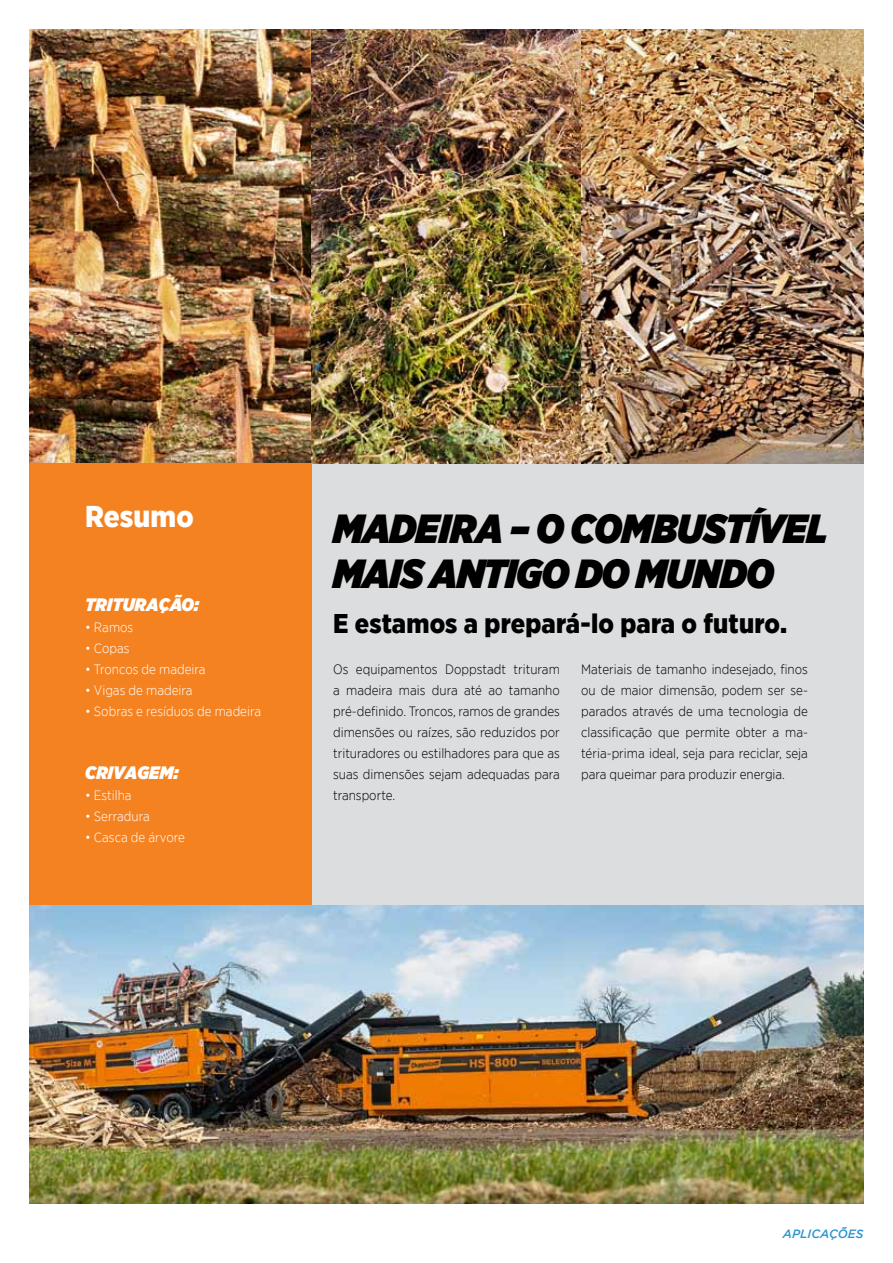
<style>
.page{position:relative;width:893px;height:1263px;background:#fff}
.page>*{position:absolute;margin:0;border:0;box-sizing:border-box;transform-origin:0 0}
.t1{font:italic 900 40.5px "Gotham Narrow";letter-spacing:-.02em;color:#000}
.t2{font:900 30px "Gotham Narrow";letter-spacing:.005em;color:#fff}
.t3{font:900 27px "Gotham Narrow";letter-spacing:.005em;color:#000}
.t4{font:italic 900 18px "Gotham Narrow";letter-spacing:.01em;color:#fff}
.t5{font:300 13.5px/21px "Gotham Narrow";color:#000;text-align:justify}
.t6{font:300 13.5px "Gotham Narrow";color:#fff}
.t7{font:italic 500 12px "Gotham";color:#2b93d1}
</style>
<div class="page">
<div style="left:30px;top:30px;width:833px;height:1170px;background:#dcddde"></div>
<img style="left:30px;top:905px;width:833px;height:298px">
<img style="left:30px;top:30px;width:551px;height:434px">
<img style="left:581px;top:30px;width:282px;height:434px">
<div style="left:30px;top:464px;width:282px;height:441px;background:#f58220"></div>
<h2 class="t2" style="left:85px;top:496px;width:110px">Resumo</h2>
<h3 class="t4" style="left:85px;top:592px;width:116px">TRITURAÇÃO:</h3>
<p class="t6" style="left:85px;top:619px;width:50px">• Ramos</p>
<p class="t6" style="left:85px;top:640px;width:46px">• Copas</p>
<p class="t6" style="left:85px;top:661px;width:122px">• Troncos de madeira</p>
<p class="t6" style="left:85px;top:682px;width:109px">• Vigas de madeira</p>
<p class="t6" style="left:85px;top:703px;width:178px">• Sobras e resíduos de madeira</p>
<h3 class="t4" style="left:85px;top:760px;width:95px">CRIVAGEM:</h3>
<p class="t6" style="left:85px;top:787px;width:48px">• Estilha</p>
<p class="t6" style="left:85px;top:808px;width:66px">• Serradura</p>
<p class="t6" style="left:85px;top:829px;width:101px">• Casca de árvore</p>
<h1 class="t1" style="left:333px;top:501px;width:290px">MA DEIRA – O COMB</h1>
<h1 class="t1" style="left:677px;top:501px;width:153px">USTÍVEL</h1>
<h1 class="t1" style="left:333px;top:546px;width:25px">MAIS</h1>
<h1 class="t1" style="left:430px;top:546px;width:344px">ANTIGO DO MUNDO</h1>
<h3 class="t3" style="left:333px;top:605px;width:456px">E estamos a prepará-lo para o futuro.</h3>
<p class="t5" style="left:333px;top:658px;width:228px">Os equipamentos Doppstadt trituram a madeira mais dura até ao tamanho pré-definido. Troncos, ramos de grandes dimensões ou raízes, são reduzidos por trituradores ou estilhadores para que as suas dimensões sejam adequadas para transporte.</p>
<p class="t5" style="left:581px;top:658px;width:228px">Materiais de tamanho indesejado, finos ou de maior dimensão, podem ser se&shy;parados através de uma tecnologia de classificação que permite obter a ma&shy;téria-prima ideal, seja para reciclar, seja para queimar para produzir energia.</p>
<p class="t7" style="left:783px;top:1226px;width:82px">APLICAÇÕES</p>
</div>
